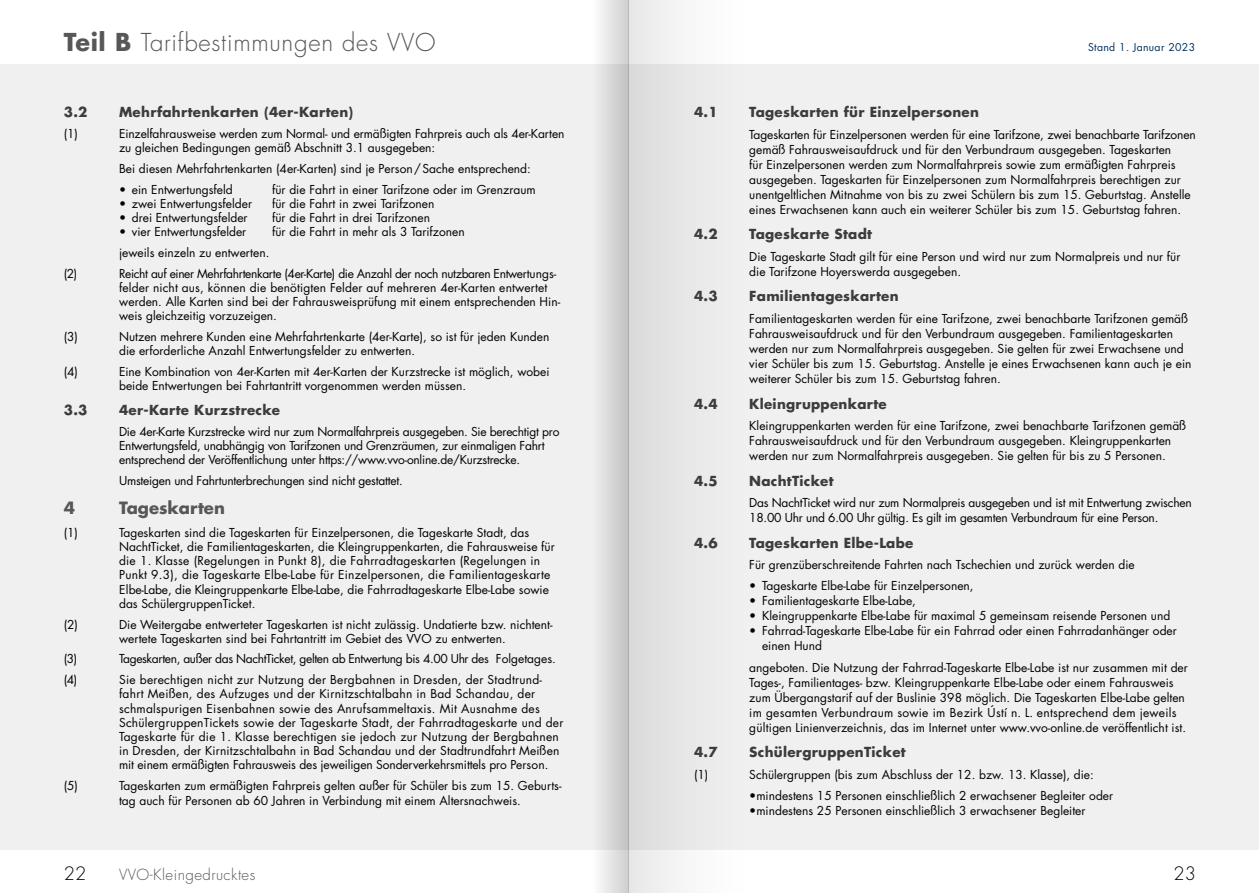
<style>
.page{position:relative;width:1259px;height:893px;background:#fff}
.page>*{position:absolute;margin:0;border:0;box-sizing:border-box;transform-origin:0 0}
.t1{font:300 24px "Futura Std";letter-spacing:.03em;color:#575756}
.t2{font:300 18px "Futura Std";color:#000}
.t3{font:700 16.5px "Futura Std";color:#575756}
.t4{font:300 15px "Futura Std";letter-spacing:.03em;color:#575756}
.t5{font:700 13.5px "Futura Std";letter-spacing:.02em;color:#3c3c3b}
.t6{font:12px/15px "Futura Std";color:#000}
.t7{font:12px/14.2px "Futura Std";letter-spacing:.02em;color:#000}
.t8{font:12px/14.2px "Futura Std";letter-spacing:-.02em;color:#000}
.t9{font:12px "Futura Std";letter-spacing:-.03em;color:#000}
.t10{font:10.5px "Futura Std";letter-spacing:.03em;color:#00305d}
.s1{font-weight:700}
.s2{font-family:"Futura EFCE";font-size:13.5px}
</style>
<div class="page">
<div style="left:629px;top:64px;width:630px;height:786px;background:#f0f0f0"></div>
<div style="left:0;top:64px;width:629px;height:786px;background:#f0f0f0"></div>
<svg style="left:628px;top:0;width:51px;height:893px;fill:#e0e0e0"></svg>
<svg style="left:600px;top:0;width:28px;height:893px"></svg>
<h1 class="t1" style="left:64px;top:28px;width:373px"><span class="s1">Teil B</span> Tarifbestimmungen des VVO</h1>
<p class="t5" style="left:64px;top:103px;width:25px">3.2</p>
<p class="t5" style="left:119px;top:103px;width:236px">Mehrfahrtenkarten (4er-Karten)</p>
<p class="t6" style="left:64px;top:126px;width:16px">(1)</p>
<p class="t6" style="left:119px;top:127px;width:447px;line-height:14.2px">Einzelfahrausweise werden zum Normal- und ermäßigten Fahrpreis auch als 4er-Karten zu gleichen Bedingungen gemäß Abschnitt 3.1 ausgegeben:</p>
<p class="t6" style="left:119px;top:161px;width:413px">Bei diesen Mehrfahrtenkarten (4er-Karten) sind je Person/Sache entsprechend:</p>
<p class="t6" style="left:119px;top:182px;width:115px">• ein Entwertungsfeld</p>
<p class="t6" style="left:272px;top:182px;width:265px">für die Fahrt in einer Tarifzone oder im Grenzraum</p>
<p class="t6" style="left:119px;top:196px;width:134px">• zwei Entwertungsfelder</p>
<p class="t6" style="left:272px;top:196px;width:164px">für die Fahrt in zwei Tarifzonen</p>
<p class="t6" style="left:119px;top:210px;width:130px">• drei Entwertungsfelder</p>
<p class="t6" style="left:272px;top:210px;width:159px">für die Fahrt in drei Tarifzonen</p>
<p class="t6" style="left:119px;top:225px;width:129px">• vier Entwertungsfelder</p>
<p class="t6" style="left:272px;top:225px;width:194px">für die Fahrt in mehr als 3 Tarifzonen</p>
<p class="t6" style="left:119px;top:245px;width:152px">jeweils einzeln zu entwerten.</p>
<p class="t6" style="left:64px;top:266px;width:15px">(2)</p>
<p class="t6" style="left:119px;top:266px;width:442px;line-height:14.2px">Reicht auf einer Mehrfahrtenkarte (4er-Karte) die Anzahl der noch nutzbaren Entwertungs&shy;felder nicht aus, können die benötigten Felder auf mehreren 4er-Karten entwertet werden. Alle Karten sind bei der Fahrausweisprüfung mit einem entsprechenden Hin&shy;weis gleichzeitig vorzuzeigen.</p>
<p class="t6" style="left:64px;top:329px;width:16px">(3)</p>
<p class="t6" style="left:119px;top:330px;width:432px;line-height:14.2px">Nutzen mehrere Kunden eine Mehrfahrtenkarte (4er-Karte), so ist für jeden Kunden die erforderliche Anzahl Entwertungsfelder zu entwerten.</p>
<p class="t6" style="left:64px;top:364px;width:16px">(4)</p>
<p class="t6" style="left:119px;top:364px;width:432px;line-height:14.2px">Eine Kombination von 4er-Karten mit 4er-Karten der Kurzstrecke ist möglich, wobei beide Entwertungen bei Fahrtantritt vorgenommen werden müssen.</p>
<p class="t5" style="left:64px;top:401px;width:25px">3.3</p>
<p class="t5" style="left:119px;top:401px;width:163px">4er-Karte Kurzstrecke</p>
<p class="t8" style="left:119px;top:424px;width:442px">Die 4er-Karte Kurzstrecke wird nur zum Normalfahrpreis ausgegeben. Sie berechtigt pro<br>Entwertungsfeld, unabhängig von Tarifzonen und Grenzräumen, zur einmaligen Fahrt entsprechend der Veröffentlichung unter https://www.vvo-online.de/Kurzstrecke.</p>
<p class="t8" style="left:119px;top:473px;width:285px">Umsteigen und Fahrtunterbrechungen sind nicht gestattet.</p>
<h3 class="t3" style="left:64px;top:497px;width:13px">4</h3>
<h3 class="t3" style="left:119px;top:497px;width:107px">Tageskarten</h3>
<p class="t6" style="left:64px;top:525px;width:16px">(1)</p>
<p class="t6" style="left:119px;top:525px;width:437px;line-height:14.2px">Tageskarten sind die Tageskarten für Einzelpersonen, die Tageskarte Stadt, das NachtTicket, die Familientageskarten, die Kleingruppenkarten, die Fahrausweise für die 1. Klasse (Regelungen in Punkt 8), die Fahrradtageskarten (Regelungen in Punkt 9.3), die Tageskarte Elbe-Labe für Einzelpersonen, die Familientageskarte Elbe-Labe, die Kleingruppenkarte Elbe-Labe, die Fahrradtageskarte Elbe-Labe sowie das SchülergruppenTicket.</p>
<p class="t6" style="left:64px;top:617px;width:16px">(2)</p>
<p class="t6" style="left:119px;top:617px;width:435px;line-height:14.2px">Die Weitergabe entwerteter Tageskarten ist nicht zulässig. Undatierte bzw. nichtent&shy;wertete Tageskarten sind bei Fahrtantritt im Gebiet des VVO zu entwerten.</p>
<p class="t6" style="left:64px;top:652px;width:15px">(3)</p>
<p class="t9" style="left:119px;top:651px;width:438px">Tageskarten, außer das NachtTicket, gelten ab Entwertung bis 4.00 Uhr des Folgetages.</p>
<p class="t6" style="left:64px;top:672px;width:15px">(4)</p>
<p class="t7" style="left:119px;top:673px;width:446px">Sie berechtigen nicht zur Nutzung der Bergbahnen in Dresden, der Stadtrund&shy;fahrt Meißen, des Aufzuges und der Kirnitzschtalbahn in Bad Schandau, der schmalspurigen Eisenbahnen sowie des Anrufsammeltaxis. Mit Ausnahme des SchülergruppenTickets sowie der Tageskarte Stadt, der Fahrradtageskarte und der Tageskarte für die 1. Klasse berechtigen sie jedoch zur Nutzung der Bergbahnen in Dresden, der Kirnitzschtalbahn in Bad Schandau und der Stadtrundfahrt Meißen mit einem ermäßigten Fahrausweis des jeweiligen Sonderverkehrsmittels pro Person.</p>
<p class="t6" style="left:64px;top:778px;width:16px">(5)</p>
<p class="t6" style="left:119px;top:778px;width:444px">Tageskarten zum ermäßigten Fahrpreis gelten außer für Schüler bis zum 15. Geburts&shy;tag auch für Personen ab 60 Jahren in Verbindung mit einem Altersnachweis.</p>
<p class="t10" style="left:1088px;top:40px;width:109px">Stand 1. Januar 2023</p>
<p class="t5" style="left:694px;top:103px;width:25px">4.1</p>
<p class="t5" style="left:749px;top:103px;width:231px">Tageskarten für Einzelpersonen</p>
<p class="t6" style="left:749px;top:127px;width:448px">Tageskarten für Einzelpersonen werden für eine Tarifzone, zwei benachbarte Tarifzonen gemäß Fahrausweisaufdruck und für den Verbundraum ausgegeben. Tageskarten<br>für Einzelpersonen werden zum Normalfahrpreis sowie zum ermäßigten Fahrpreis ausgegeben. Tageskarten für Einzelpersonen zum Normalfahrpreis berechtigen zur unentgeltlichen Mitnahme von bis zu zwei Schülern bis zum 15. Geburtstag. Anstelle eines Erwachsenen kann auch ein weiterer Schüler bis zum 15. Geburtstag fahren.</p>
<p class="t5" style="left:694px;top:225px;width:25px">4.2</p>
<p class="t5" style="left:749px;top:225px;width:124px">Tageskarte Stadt</p>
<p class="t6" style="left:749px;top:249px;width:432px">Die Tageskarte Stadt gilt für eine Person und wird nur zum Normalpreis und nur für die Tarifzone Hoyerswerda ausgegeben.</p>
<p class="t5" style="left:694px;top:287px;width:25px">4.3</p>
<p class="t5" style="left:749px;top:287px;width:151px">Familientageskarten</p>
<p class="t6" style="left:749px;top:311px;width:444px">Familientageskarten werden für eine Tarifzone, zwei benachbarte Tarifzonen gemäß Fahrausweisaufdruck und für den Verbundraum ausgegeben. Familientageskarten werden nur zum Normalfahrpreis ausgegeben. Sie gelten für zwei Erwachsene und vier Schüler bis zum 15. Geburtstag. Anstelle je eines Erwachsenen kann auch je ein weiterer Schüler bis zum 15. Geburtstag fahren.</p>
<p class="t5" style="left:694px;top:394px;width:25px">4.4</p>
<p class="t5" style="left:749px;top:394px;width:139px">Kleingruppenkarte</p>
<p class="t6" style="left:749px;top:418px;width:438px">Kleingruppenkarten werden für eine Tarifzone, zwei benachbarte Tarifzonen gemäß<br>Fahrausweisaufdruck und für den Verbundraum ausgegeben. Kleingruppenkarten werden nur zum Normalfahrpreis ausgegeben. Sie gelten für bis zu 5 Personen.</p>
<p class="t5" style="left:694px;top:471px;width:25px">4.5</p>
<p class="t5" style="left:749px;top:471px;width:86px">NachtTicket</p>
<p class="t8" style="left:749px;top:495px;width:444px;line-height:15px">Das NachtTicket wird nur zum Normalpreis ausgegeben und ist mit Entwertung zwischen<br>18.00 Uhr und 6.00 Uhr gültig. Es gilt im gesamten Verbundraum für eine Person.</p>
<p class="t5" style="left:694px;top:533px;width:25px">4.6</p>
<p class="t5" style="left:749px;top:533px;width:166px">Tageskarten Elbe-Labe</p>
<p class="t6" style="left:749px;top:557px;width:387px">Für grenzüberschreitende Fahrten nach Tschechien und zurück werden die</p>
<p class="t6" style="left:749px;top:578px;width:226px">• Tageskarte Elbe-Labe für Einzelpersonen,</p>
<p class="t6" style="left:749px;top:593px;width:168px">• Familientageskarte Elbe-Labe,</p>
<p class="t6" style="left:749px;top:608px;width:422px">• Kleingruppenkarte Elbe-Labe für maximal 5 gemeinsam reisende Personen und</p>
<p class="t6" style="left:762px;top:623px;width:416px;text-indent:-13px">• Fahrrad-Tageskarte Elbe-Labe für ein Fahrrad oder einen Fahrradanhänger oder einen Hund</p>
<p class="t6" style="left:749px;top:660px;width:440px">angeboten. Die Nutzung der Fahrrad-Tageskarte Elbe-Labe ist nur zusammen mit der Tages-, Familientages- bzw. Kleingruppenkarte Elbe-Labe oder einem Fahrausweis zum Übergangstarif auf der Buslinie 398 möglich. Die Tageskarten Elbe-Labe gelten im gesamten Verbundraum sowie im <span class="s2">Bezirk Ústí n. L.</span> entsprechend dem jeweils gültigen Linienverzeichnis, das im Internet unter www.vvo-online.de veröffentlicht ist.</p>
<p class="t5" style="left:694px;top:743px;width:25px">4.7</p>
<p class="t5" style="left:749px;top:743px;width:158px">SchülergruppenTicket</p>
<p class="t6" style="left:694px;top:767px;width:16px">(1)</p>
<p class="t6" style="left:749px;top:767px;width:346px">Schülergruppen (bis zum Abschluss der 12. bzw. 13. Klasse), die:</p>
<p class="t6" style="left:749px;top:788px;width:365px">•mindestens 15 Personen einschließlich 2 erwachsener Begleiter oder</p>
<p class="t6" style="left:749px;top:803px;width:338px">•mindestens 25 Personen einschließlich 3 erwachsener Begleiter</p>
<h2 class="t2" style="left:64px;top:863px;width:24px">22</h2>
<p class="t4" style="left:119px;top:866px;width:138px">VVO-Kleingedrucktes</p>
<h2 class="t2" style="left:1173px;top:863px;width:24px">23</h2>
</div>
